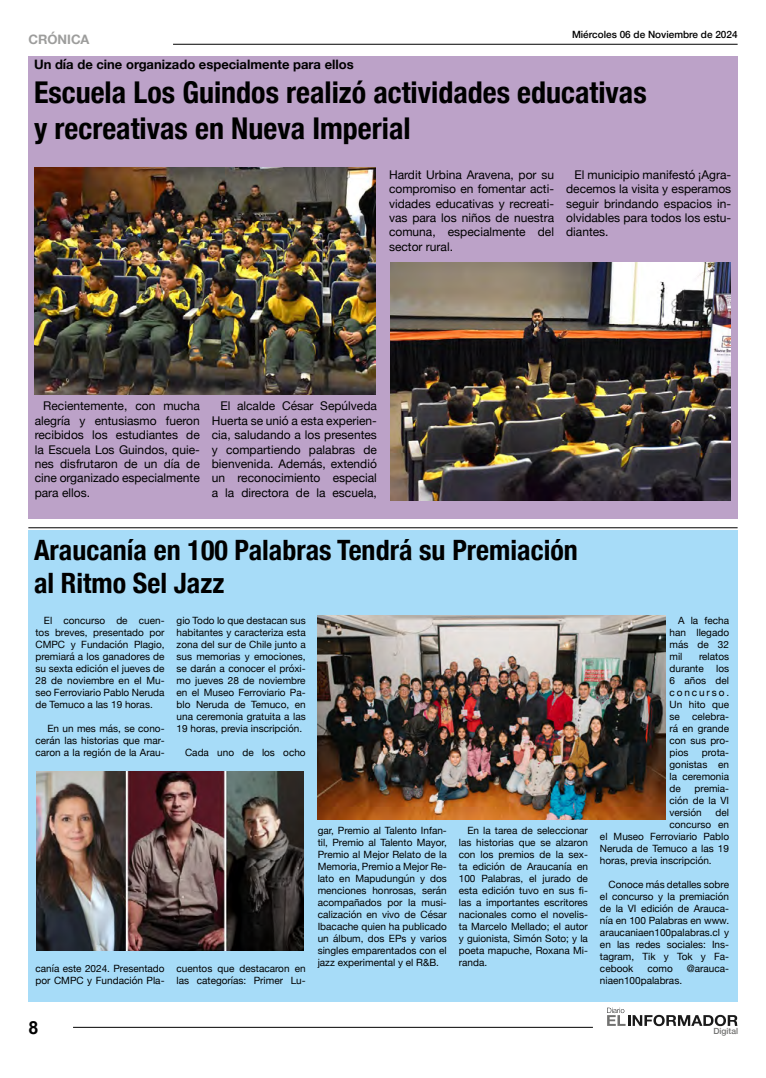
<style>
.page{position:relative;width:766px;height:1078px;background:#fff}
.page>*{position:absolute;margin:0;border:0;box-sizing:border-box;transform-origin:0 0}
.t1{font:700 condensed 30px/36px "Helvetica Neue";color:#000}
.t2{font:700 condensed 28px/33.6px "Helvetica Neue";color:#000}
.t3{font:700 18px "Arial";color:#000}
.t4{font:700 13px "Helvetica Neue";color:#000}
.t5{font:700 13px "Helvetica Neue";color:#9d9d9c}
.t6{font:12px/14.4px "Helvetica Neue";color:#000;text-align:justify}
.t7{font:10px/12px "Helvetica Neue";color:#000;text-align:justify}
.t8{font:500 10px "Helvetica Neue";color:#000}
.t9{font:500 8.5px "Helvetica Neue";color:#717170}
</style>
<div class="page">
<hr style="left:173px;top:44px;width:564px;height:1px;background:#000">
<hr style="left:73px;top:1026px;width:519px;height:1px;background:#000">
<svg style="left:607px;top:1007px;width:130px;height:18px"></svg>
<div style="left:28px;top:57px;width:709px;height:462px;background:#bca2c8"></div>
<hr style="left:233px;top:1077px;width:131px;height:1px;background:#000">
<div style="left:28px;top:530px;width:709px;height:472px;background:#a7dcf8"></div>
<hr style="left:28px;top:527px;width:709px;height:1px;background:#000">
<img style="left:34px;top:167px;width:341px;height:227px">
<img style="left:390px;top:262px;width:340px;height:238px">
<img style="left:317px;top:615px;width:348px;height:204px">
<img style="left:37px;top:771px;width:266px;height:179px">
<p class="t8" style="left:572px;top:27px;width:167px">Miércoles 06 de Noviembre de 2024</p>
<h3 class="t5" style="left:28px;top:29px;width:63px">CRÓNICA</h3>
<h1 class="t1" style="left:34px;top:72px;width:614px">Escuela Los Guindos realizó actividades educativas y recreativas en Nueva Imperial</h1>
<h3 class="t4" style="left:34px;top:54px;width:321px">Un día de cine organizado especialmente para ellos</h3>
<p class="t6" style="left:389px;top:168px;width:166px">Hardit Urbina Aravena, por su compromiso en fomentar acti&shy;vidades educativas y recreati&shy;vas para los niños de nuestra comuna, especialmente del sector rural.</p>
<p class="t6" style="left:566px;top:168px;width:166px;text-indent:9px">El municipio manifestó ¡Agra&shy;decemos la visita y esperamos seguir brindando espacios in&shy;olvidables para todos los estu&shy;diantes.</p>
<p class="t6" style="left:35px;top:399px;width:166px;text-indent:9px">Recientemente, con mucha alegría y entusiasmo fueron recibidos los estudiantes de la Escuela Los Guindos, quie&shy;nes disfrutaron de un día de cine organizado especialmente para ellos.</p>
<p class="t6" style="left:212px;top:399px;width:166px;text-indent:9px">El alcalde César Sepúlveda Huerta se unió a esta experien&shy;cia, saludando a los presentes y compartiendo palabras de bienvenida. Además, extendió un reconocimiento especial a la directora de la escuela,</p>
<h2 class="t2" style="left:34px;top:530px;width:545px">Araucanía en 100 Palabras Tendrá su Premiación al Ritmo Sel Jazz</h2>
<p class="t7" style="left:35px;top:614px;width:131px;text-indent:8px">El concurso de cuen&shy;tos breves, presentado por CMPC y Fundación Plagio, premiará a los ganadores de su sexta edición el jueves de 28 de noviembre en el Mu&shy;seo Ferroviario Pablo Neruda de Temuco a las 19 horas.</p>
<p class="t7" style="left:35px;top:722px;width:131px;text-indent:12px">En un mes más, se cono&shy;cerán las historias que mar&shy;caron a la región de la Arau-</p>
<p class="t7" style="left:176px;top:614px;width:131px">gio Todo lo que destacan sus habitantes y caracteriza esta zona del sur de Chile junto a sus memorias y emociones, se darán a conocer el próxi&shy;mo jueves 28 de noviembre en el Museo Ferroviario Pa&shy;blo Neruda de Temuco, en una ceremonia gratuita a las 19 horas, previa inscripción.</p>
<p class="t7" style="left:185px;top:746px;width:122px">Cada uno de los ocho</p>
<p class="t7" style="left:35px;top:962px;width:131px">canía este 2024. Presentado por CMPC y Fundación Pla-</p>
<p class="t7" style="left:176px;top:962px;width:131px">cuentos que destacaron en las categorías: Primer Lu-</p>
<p class="t7" style="left:317px;top:824px;width:131px">gar, Premio al Talento Infan&shy;til, Premio al Talento Mayor, Premio al Mejor Relato de la Memoria, Premio a Mejor Re&shy;lato en Mapudungún y dos menciones honrosas, serán acompañados por la musi&shy;calización en vivo de César Ibacache quien ha publicado un álbum, dos EPs y varios singles emparentados con el jazz experimental y el R&amp;B.</p>
<p class="t7" style="left:458px;top:824px;width:131px;text-indent:8px">En la tarea de seleccionar las historias que se alzaron con los premios de la sex&shy;ta edición de Araucanía en 100 Palabras, el jurado de esta edición tuvo en sus fi&shy;las a importantes escritores nacionales como el novelis&shy;ta Marcelo Mellado; el autor y guionista, Simón Soto; y la poeta mapuche, Roxana Mi&shy;randa.</p>
<p class="t7" style="left:669px;top:614px;width:61px;text-indent:8px">A la fecha han llegado más de 32 mil</p>
<p class="t7" style="left:669px;top:650px;width:61px;text-indent:30px">relatos durante los 6 años del concurso.<br>Un hito que se celebra&shy;rá en grande con sus pro&shy;pios</p>
<p class="t7" style="left:669px;top:746px;width:61px;text-indent:32px">prota&shy;gonistas en la ceremonia de</p>
<p class="t7" style="left:669px;top:782px;width:61px;text-indent:25px">premia&shy;ción de la VI versión</p>
<p class="t7" style="left:715px;top:806px;width:15px">del</p>
<p class="t7" style="left:669px;top:818px;width:61px">concurso en</p>
<p class="t7" style="left:599px;top:830px;width:131px">el Museo Ferroviario Pablo</p>
<p class="t7" style="left:599px;top:842px;width:131px">Neruda de Temuco a las 19</p>
<p class="t7" style="left:599px;top:854px;width:113px">horas, previa inscripción.</p>
<p class="t7" style="left:599px;top:878px;width:131px;text-indent:8px">Conoce más detalles sobre el concurso y la premiación de la VI edición de Arauca&shy;nía en 100 Palabras en www. araucaniaen100palabras.cl y en las redes sociales: Ins&shy;tagram, Tik y Tok y Fa&shy;cebook</p>
<p class="t7" style="left:647px;top:962px;width:27px">como</p>
<p class="t7" style="left:686px;top:962px;width:44px">@arauca-</p>
<p class="t7" style="left:599px;top:974px;width:84px">niaen100palabras.</p>
<h3 class="t3" style="left:28px;top:1015px;width:12px">8</h3>
<p class="t9" style="left:713px;top:1023px;width:26px">Digital</p>
</div>
